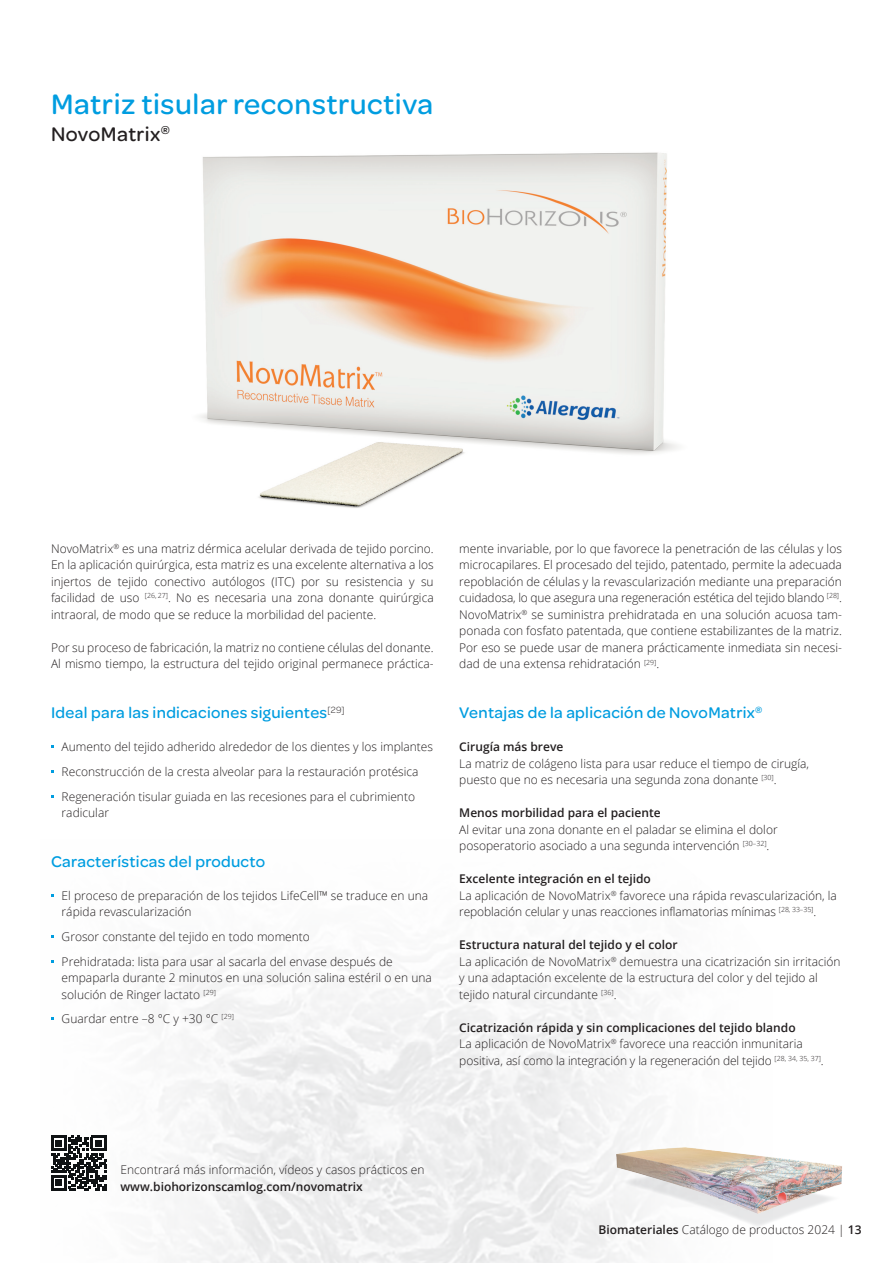
<style>
.page{position:relative;width:893px;height:1263px;background:#fff}
.page>*{position:absolute;margin:0;border:0;box-sizing:border-box;transform-origin:0 0}
.t1{font:500 30px "Omnes";letter-spacing:.02em;color:#009de0}
.t2{font:500 21px "Omnes";letter-spacing:.02em;color:#231f20}
.t3{font:500 16.5px "Omnes";letter-spacing:.02em;color:#009de0}
.t4{font:300 12px/16.5px "Open Sans";color:#231f20}
.t5{font:600 12px "Open Sans";color:#231f20}
.s1{font-weight:600}
</style>
<div class="page">
<img style="left:199px;top:152px;width:479px;height:356px">
<img style="left:51px;top:896px;width:603px;height:367px">
<img style="left:603px;top:1141px;width:239px;height:88px">
<svg style="left:51px;top:1135px;width:55px;height:56px"></svg>
<hr style="left:51px;top:1188px;width:16px;height:3px;background:#101315">
<div style="left:55px;top:1179px;width:7px;height:7px;background:#101315"></div>
<h1 class="t1" style="left:51px;top:83px;width:384px">Matriz tisular reconstructiva</h1>
<h2 class="t2" style="left:51px;top:119px;width:120px">NovoMatrix<sup>®</sup></h2>
<p class="t4" style="left:51px;top:540px;width:384px;text-align:justify">NovoMatrix<sup>®</sup> es una matriz dérmica acelular derivada de tejido porcino.<br>En la aplicación quirúrgica, esta matriz es una excelente alternativa a los injertos de tejido conectivo autólogos (ITC) por su resistencia y su facilidad de uso <sup>[26,</sup> <sup>27]</sup>. No es necesaria una zona donante quirúrgica intraoral, de modo que se reduce la morbilidad del paciente.</p>
<p class="t4" style="left:51px;top:639px;width:384px">Por su proceso de fabricación, la matriz no contiene células del donante.<br>Al mismo tiempo, la estructura del tejido original permanece práctica-</p>
<h3 class="t3" style="left:51px;top:701px;width:295px">Ideal para las indicaciones siguientes<sup>[29]</sup></h3>
<p class="t4" style="left:62px;top:734px;width:373px;line-height:24.8px">Aumento del tejido adherido alrededor de los dientes y los implantes<br>Reconstrucción de la cresta alveolar para la restauración protésica<br>Regeneración tisular guiada en las recesiones para el cubrimiento</p>
<p class="t4" style="left:62px;top:804px;width:49px">radicular</p>
<h3 class="t3" style="left:51px;top:850px;width:216px">Características del producto</h3>
<p class="t4" style="left:62px;top:886px;width:368px">El proceso de preparación de los tejidos LifeCell™ se traduce en una rápida revascularización</p>
<p class="t4" style="left:62px;top:924px;width:333px;line-height:24.8px">Grosor constante del tejido en todo momento<br>Prehidratada: lista para usar al sacarla del envase después de</p>
<p class="t4" style="left:62px;top:969px;width:372px">empaparla durante 2 minutos en una solución salina estéril o en una solución de Ringer lactato <sup>[29]</sup></p>
<p class="t4" style="left:62px;top:1010px;width:174px">Guardar entre –8 °C y +30 °C <sup>[29]</sup></p>
<p class="t4" style="left:459px;top:540px;width:384px;text-align:justify">mente invariable, por lo que favorece la penetración de las células y los microcapilares. El procesado del tejido, patentado, permite la adecuada repoblación de células y la revascularización mediante una preparación cuidadosa, lo que asegura una regeneración estética del tejido blando <sup>[28]</sup>.<br>NovoMatrix<sup>®</sup> se suministra prehidratada en una solución acuosa tam&shy;ponada con fosfato patentada, que contiene estabilizantes de la matriz.<br>Por eso se puede usar de manera prácticamente inmediata sin necesi&shy;dad de una extensa rehidratación <sup>[29]</sup>.</p>
<h3 class="t3" style="left:459px;top:701px;width:305px">Ventajas de la aplicación de NovoMatrix<sup>®</sup></h3>
<p class="t5" style="left:459px;top:738px;width:106px">Cirugía más breve</p>
<p class="t4" style="left:459px;top:754px;width:351px">La matriz de colágeno lista para usar reduce el tiempo de cirugía, puesto que no es necesaria una segunda zona donante <sup>[30]</sup>.</p>
<p class="t5" style="left:459px;top:804px;width:203px">Menos morbilidad para el paciente</p>
<p class="t4" style="left:459px;top:820px;width:320px">Al evitar una zona donante en el paladar se elimina el dolor posoperatorio asociado a una segunda intervención <sup>[30–32]</sup>.</p>
<p class="t4" style="left:459px;top:870px;width:379px"><span class="s1">Excelente integración en el tejido<br></span>La aplicación de NovoMatrix<sup>®</sup> favorece una rápida revascularización, la repoblación celular y unas reacciones inflamatorias mínimas <sup>[28,</sup> <sup>33–35]</sup>.</p>
<p class="t4" style="left:459px;top:936px;width:383px"><span class="s1">Estructura natural del tejido y el color<br></span>La aplicación de NovoMatrix<sup>®</sup> demuestra una cicatrización sin irritación y una adaptación excelente de la estructura del color y del tejido al tejido natural circundante <sup>[36]</sup>.</p>
<p class="t4" style="left:459px;top:1018px;width:366px"><span class="s1">Cicatrización rápida y sin complicaciones del tejido blando<br></span>La aplicación de NovoMatrix<sup>®</sup> favorece una reacción inmunitaria positiva, así como la integración y la regeneración del tejido <sup>[28,</sup> <sup>34,</sup> <sup>35,</sup> <sup>37]</sup>.</p>
<p class="t4" style="left:120px;top:1161px;width:306px">Encontrará más información, vídeos y casos prácticos en</p>
<p class="t5" style="left:120px;top:1178px;width:244px">www.biohorizonscamlog.com/novomatrix</p>
<p class="t4" style="left:598px;top:1221px;width:265px"><span class="s1">Biomateriales</span> Catálogo de productos 2024 | <span class="s1">13</span></p>
</div>
